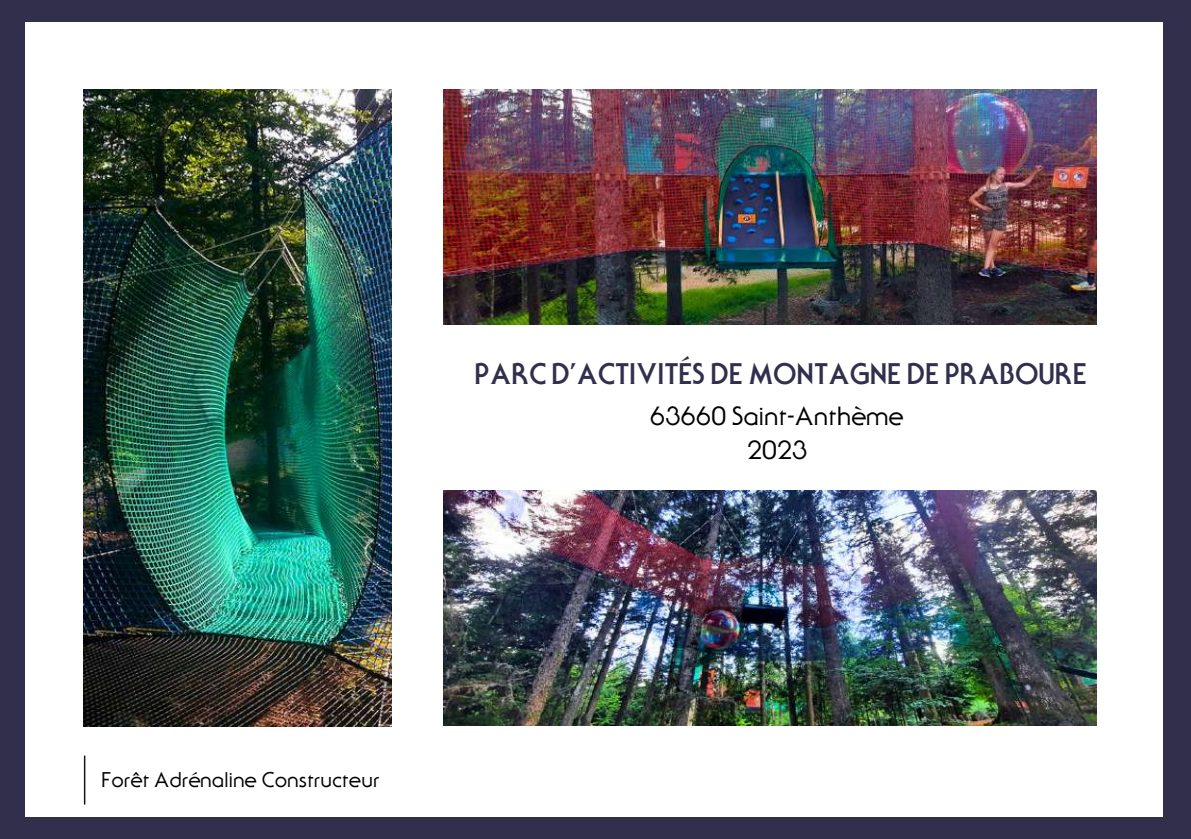
<style>
.page{position:relative;width:1191px;height:839px;background:#fff}
.page>*{position:absolute;margin:0;border:0;box-sizing:border-box;transform-origin:0 0}
.t1{font:700 27.2px "Serif Gothic";color:#312f4c}
.t2{font:24px/33px "Serif Gothic";color:#000;text-align:center}
.t3{font:19.4px "Serif Gothic";color:#000}
</style>
<div class="page">
<div style="left:0;top:0;width:1191px;height:838px;background:#312f4c"></div>
<div style="left:25px;top:22px;width:1138px;height:794px;background:#fff"></div>
<img style="left:84px;top:90px;width:307px;height:636px">
<hr style="left:84px;top:755px;width:1px;height:49px;background:#181615">
<img style="left:444px;top:490px;width:652px;height:235px">
<img style="left:444px;top:90px;width:652px;height:234px">
<p class="t1" style="left:475px;top:356px;width:614px">PARC D’ACTIVITÉS DE MONTAGNE DE PRABOURE</p>
<p class="t2" style="left:650px;top:399px;width:256px">63660 Saint-Anthème<br>2023</p>
<p class="t3" style="left:101px;top:767px;width:280px">Forêt Adrénaline Constructeur</p>
</div>
